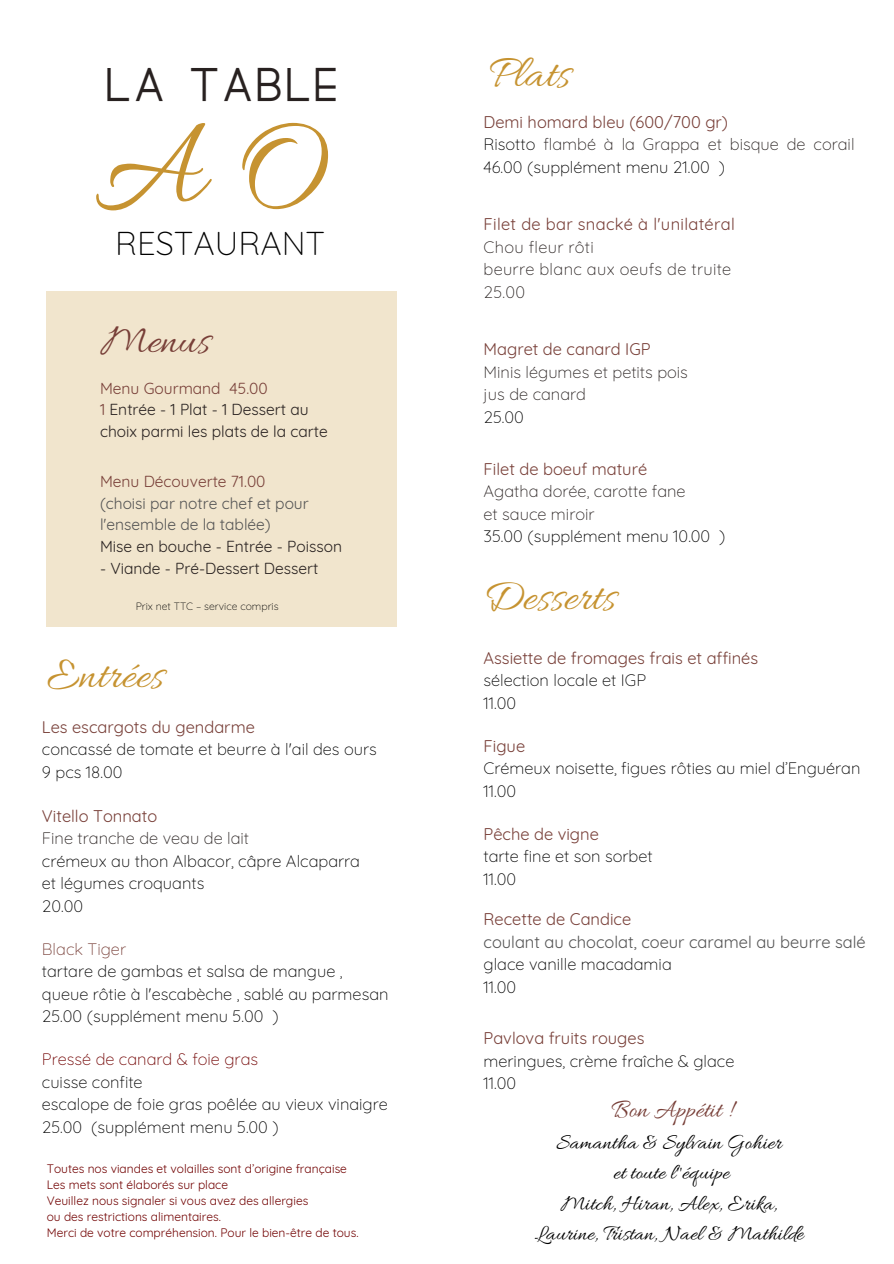
<style>
.page{position:relative;width:894px;height:1264px;background:#fff}
.page>*{position:absolute;margin:0;border:0;box-sizing:border-box;transform-origin:0 0}
.t1{font:127.65px "Allura";color:#c69331}
.t2{font:46.5px "Allura";color:#c69331}
.t3{font:45px "Allura";color:#c69331}
.t4{font:42.75px "Quick";color:#282120}
.t5{font:42.45px "Allura";color:#783f38}
.t6{font:300 33px "Quicksand";color:#000}
.t7{font:26.1px "Allura";color:#783f38}
.t8{font:22.35px "Allura";color:#000}
.t9{font:300 16.5px/22.5px "Quicksand";color:#000}
.t10{font:16.5px "Quicksand";color:#783f38}
.t11{font:300 16.5px "Quicksand";color:#282120}
.t12{font:16.5px "Quicksand";color:#545454}
.t13{font:300 16.5px "Quicksand";letter-spacing:.02em;color:#282120}
.t14{font:16.5px "Quicksand";letter-spacing:.02em;color:#783f38}
.t15{font:300 16.5px "Quicksand";color:#720303}
.t16{font:300 16.5px "Quicksand";color:#783f38}
.t17{font:15.6px/21.3px "Quicksand";color:#282120}
.t18{font:15.6px/21.8px "Quicksand";color:#545454}
.t19{font:15.6px "Quicksand";color:#783f38}
.t20{font:12px "Quicksand";color:#720303}
.t21{font:300 10.5px "Quicksand";color:#000}
.s1{color:#783f38}
.s2{color:#282120}
</style>
<div class="page">
<div style="left:46px;top:292px;width:350px;height:335px;background:#f1e5cd"></div>
<p class="t4" style="left:104px;top:68px;width:236px">LA TABLE</p>
<p class="t1" style="left:95px;top:96px;width:233px">A O</p>
<p class="t6" style="left:115px;top:222px;width:211px">RESTAURANT</p>
<p class="t5" style="left:101px;top:316px;width:111px">Menus</p>
<p class="t19" style="left:100px;top:378px;width:169px">Menu Gourmand 45.00</p>
<p class="t17" style="left:100px;top:399px;width:229px"><span class="s1">1</span> Entrée - 1 Plat - 1 Dessert au choix parmi les plats de la carte</p>
<p class="t19" style="left:100px;top:471px;width:167px">Menu Découverte 71.00</p>
<p class="t18" style="left:100px;top:492px;width:210px">(choisi par notre chef et pour l'ensemble de la tablée)</p>
<p class="t17" style="left:100px;top:535px;width:243px">Mise en bouche - Entrée - Poisson</p>
<p class="t17" style="left:100px;top:557px;width:220px">- Viande - Pré-Dessert Dessert</p>
<p class="t21" style="left:136px;top:599px;width:144px">Prix net TTC – service compris</p>
<p class="t3" style="left:47px;top:650px;width:119px">Entrées</p>
<p class="t10" style="left:42px;top:716px;width:214px">Les escargots du gendarme</p>
<p class="t9" style="left:42px;top:737px;width:336px">concassé de tomate et beurre à l'ail des ours</p>
<p class="t9" style="left:42px;top:760px;width:82px">9 pcs 18.00</p>
<p class="t10" style="left:42px;top:805px;width:117px">Vitello Tonnato</p>
<p class="t11" style="left:42px;top:827px;width:209px">Fine tranche de veau de lait</p>
<p class="t9" style="left:42px;top:849px;width:319px">crémeux au thon Albacor, câpre Alcaparra</p>
<p class="t9" style="left:42px;top:871px;width:164px">et légumes croquants</p>
<p class="t9" style="left:42px;top:894px;width:43px">20.00</p>
<p class="t16" style="left:42px;top:938px;width:86px">Black Tiger</p>
<p class="t9" style="left:42px;top:959px;width:302px">tartare de gambas et salsa de mangue ,</p>
<p class="t9" style="left:42px;top:982px;width:348px">queue rôtie à l'escabèche , sablé au parmesan</p>
<p class="t9" style="left:42px;top:1004px;width:238px">25.00 (supplément menu 5.00 )</p>
<p class="t15" style="left:42px;top:1048px;width:218px">Pressé de canard &amp; foie gras</p>
<p class="t9" style="left:42px;top:1070px;width:102px">cuisse confite</p>
<p class="t9" style="left:42px;top:1092px;width:347px">escalope de foie gras poêlée au vieux vinaigre</p>
<p class="t9" style="left:42px;top:1115px;width:238px">25.00 (supplément menu 5.00 )</p>
<p class="t20" style="left:47px;top:1160px;width:301px">Toutes nos viandes et volailles sont d’origine française</p>
<p class="t20" style="left:47px;top:1176px;width:183px">Les mets sont élaborés sur place</p>
<p class="t20" style="left:47px;top:1192px;width:263px">Veuillez nous signaler si vous avez des allergies</p>
<p class="t20" style="left:47px;top:1208px;width:176px">ou des restrictions alimentaires.</p>
<p class="t20" style="left:47px;top:1224px;width:313px">Merci de votre compréhension. Pour le bien-être de tous.</p>
<p class="t2" style="left:488px;top:47px;width:83px">Plats</p>
<p class="t10" style="left:483px;top:111px;width:246px">Demi homard bleu (600/700 gr)</p>
<p class="t9" style="left:483px;top:133px;width:372px">Risotto <span class="s2">flambé à la Grappa et bisque de corail<br></span>46.00 (supplément menu 21.00 )</p>
<p class="t14" style="left:483px;top:214px;width:253px">Filet de bar snacké à l'unilatéral</p>
<p class="t13" style="left:483px;top:236px;width:112px">Chou fleur rôti</p>
<p class="t13" style="left:483px;top:259px;width:249px">beurre blanc aux oeufs de truite</p>
<p class="t11" style="left:483px;top:281px;width:43px">25.00</p>
<p class="t10" style="left:483px;top:338px;width:169px">Magret de canard IGP</p>
<p class="t11" style="left:483px;top:361px;width:206px">Minis légumes et petits pois</p>
<p class="t11" style="left:483px;top:383px;width:104px">jus de canard</p>
<p class="t9" style="left:483px;top:405px;width:42px">25.00</p>
<p class="t10" style="left:483px;top:458px;width:165px">Filet de boeuf maturé</p>
<p class="t11" style="left:483px;top:480px;width:203px">Agatha dorée, carotte fane</p>
<p class="t11" style="left:483px;top:503px;width:113px">et sauce miroir</p>
<p class="t9" style="left:483px;top:524px;width:243px">35.00 (supplément menu 10.00 )</p>
<p class="t3" style="left:483px;top:572px;width:134px">Desserts</p>
<p class="t10" style="left:483px;top:647px;width:276px">Assiette de fromages frais et affinés</p>
<p class="t9" style="left:483px;top:668px;width:164px">sélection locale et IGP</p>
<p class="t9" style="left:483px;top:691px;width:34px">11.00</p>
<p class="t10" style="left:483px;top:735px;width:43px">Figue</p>
<p class="t9" style="left:483px;top:756px;width:378px">Crémeux noisette, figues rôties au miel d’Enguéran</p>
<p class="t9" style="left:483px;top:779px;width:34px">11.00</p>
<p class="t10" style="left:483px;top:823px;width:117px">Pêche de vigne</p>
<p class="t9" style="left:483px;top:844px;width:171px">tarte fine et son sorbet</p>
<p class="t9" style="left:483px;top:867px;width:34px">11.00</p>
<p class="t10" style="left:483px;top:908px;width:149px">Recette de Candice</p>
<p class="t12" style="left:483px;top:931px;width:383px">coulant au chocolat, coeur caramel au beurre salé</p>
<p class="t9" style="left:483px;top:952px;width:190px">glace vanille macadamia</p>
<p class="t9" style="left:483px;top:975px;width:34px">11.00</p>
<p class="t10" style="left:483px;top:1027px;width:162px">Pavlova fruits rouges</p>
<p class="t9" style="left:483px;top:1049px;width:252px">meringues, crème fraîche &amp; glace</p>
<p class="t9" style="left:483px;top:1071px;width:34px">11.00</p>
<p class="t7" style="left:611px;top:1095px;width:122px">Bon Appétit !</p>
<p class="t8" style="left:556px;top:1129px;width:227px">Samantha &amp; Sylvain Gohier</p>
<p class="t8" style="left:613px;top:1160px;width:118px">et toute l''équipe</p>
<p class="t8" style="left:560px;top:1190px;width:218px">Mitch, Hiran, Alex, Erika,</p>
<p class="t8" style="left:534px;top:1221px;width:270px">Laurine, Tristan, Nael &amp; Mathilde</p>
</div>
